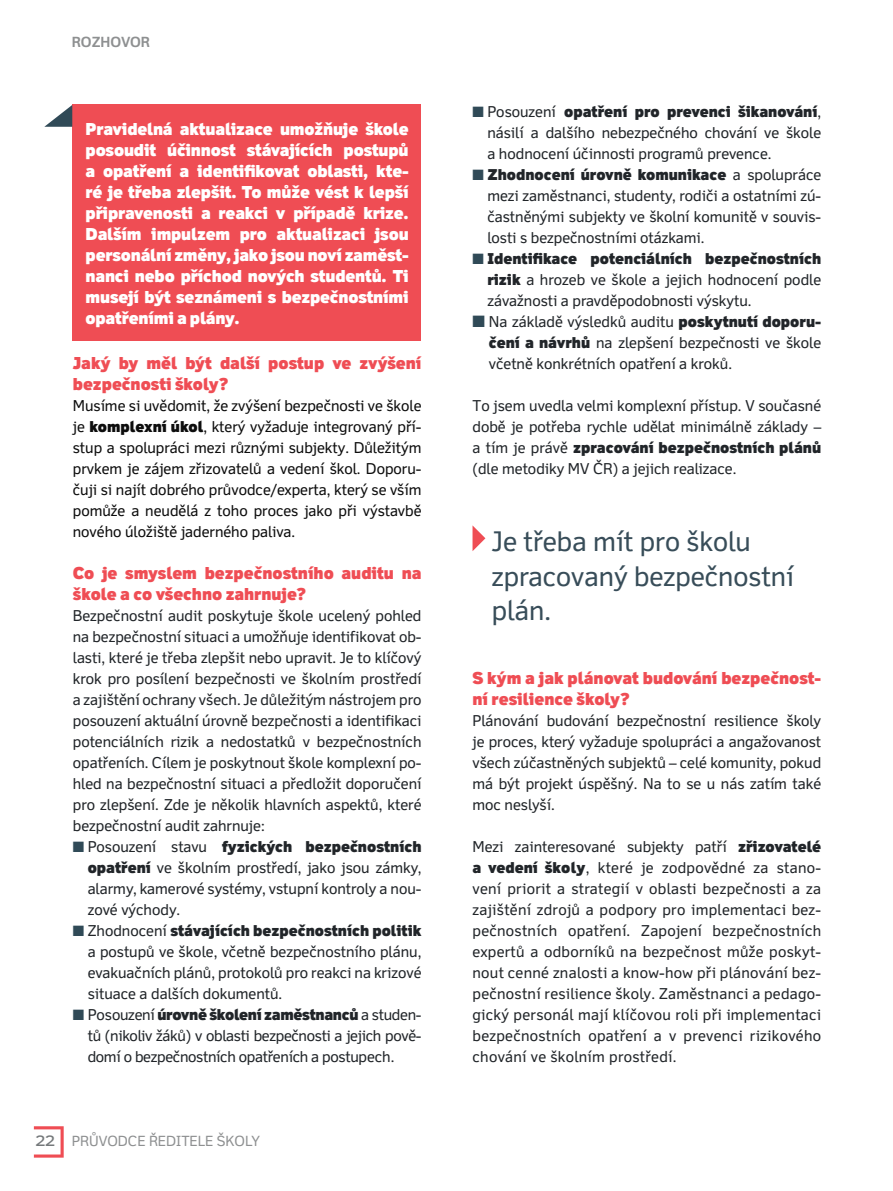
<style>
.page{position:relative;width:893px;height:1191px;background:#fff}
.page>*{position:absolute;margin:0;border:0;box-sizing:border-box;transform-origin:0 0}
.Normal__Web{font:27px/34.5px "Felbridge W01";color:#384d59}
.t1{font:18px "Felbridge W01";color:#75797b}
.t2{font:900 16.5px/21px "Felbridge W04";letter-spacing:-.01em;color:#fff;text-align:justify}
.t3{font:900 16.5px/21px "Felbridge W04";color:#ef4d54}
.Normal__Web-2{font:15px/21px "Felbridge W01";color:#212529;text-align:justify}
.List_Paragraph{font:15px/21px "Felbridge W01";color:#212529;text-align:justify}
.Normal__Web-3{font:15px/21px "Felbridge W01";color:#0d0d0d;text-align:justify}
.t4{font:14.1px "Felbridge W01";color:#8e9091}
.t5{font:700 14.1px "Felbridge W04";color:#8e9091}
.s1{font-family:"Felbridge W04";font-weight:900}
.s2{color:#304a57}
</style>
<div class="page">
<div style="left:72px;top:105px;width:349px;height:236px;background:#ef4d54"></div>
<svg style="left:44px;top:105px;width:28px;height:22px"></svg>
<svg style="left:34px;top:1126px;width:30px;height:31px"></svg>
<svg style="left:472px;top:525px;width:13px;height:26px"></svg>
<p class="t5" style="left:72px;top:34px;width:80px">ROZHOVOR</p>
<p class="t2" style="left:86px;top:119px;width:325px">Pravidelná aktualizace umožňuje škole posoudit účinnost stávajících postupů a opatření a identifikovat oblasti, kte&shy;ré je třeba zlepšit. To může vést k lepší připravenosti a reakci v případě krize.<br>Dalším impulzem pro aktualizaci jsou personální změny, jako jsou noví zaměst&shy;nanci nebo příchod nových studentů. Ti musejí být seznámeni s bezpečnostními opatřeními a plány.</p>
<p class="t3" style="left:73px;top:353px;width:350px">Jaký by měl být další postup ve zvýšení bezpečnosti školy?</p>
<p class="Normal__Web-3" style="left:73px;top:394px;width:350px">Musíme si uvědomit, že zvýšení bezpečnosti ve škole je <span class="s1">komplexní úkol</span>, který vyžaduje integrovaný pří&shy;stup a spolupráci mezi různými subjekty. Důležitým prvkem je zájem zřizovatelů a vedení škol. Doporu&shy;čuji si najít dobrého průvodce/experta, který se vším pomůže a neudělá z toho proces jako při výstavbě nového úložiště jaderného paliva.</p>
<p class="t3" style="left:73px;top:563px;width:350px">Co je smyslem bezpečnostního auditu na škole a co všechno zahrnuje?</p>
<p class="Normal__Web-2" style="left:73px;top:604px;width:350px">Bezpečnostní audit poskytuje škole ucelený pohled na bezpečnostní situaci a umožňuje identifikovat ob&shy;lasti, které je třeba zlepšit nebo upravit. Je to klíčový krok pro posílení bezpečnosti ve školním prostředí a zajištění ochrany všech. Je důležitým nástrojem pro posouzení aktuální úrovně bezpečnosti a identifikaci potenciálních rizik a nedostatků v bezpečnostních opatřeních. Cílem je poskytnout škole komplexní po&shy;hled na bezpečnostní situaci a předložit doporučení pro zlepšení. Zde je několik hlavních aspektů, které bezpečnostní audit zahrnuje:</p>
<p class="List_Paragraph" style="left:88px;top:835px;width:335px;text-indent:-15px"><span class="s2">■</span> Posouzení stavu <span class="s1">fyzických bezpečnostních opatření</span> ve školním prostředí, jako jsou zámky, alarmy, kamerové systémy, vstupní kontroly a nou&shy;zové východy.</p>
<p class="List_Paragraph" style="left:88px;top:919px;width:335px;text-indent:-15px"><span class="s2">■</span> Zhodnocení <span class="s1">stávajících bezpečnostních politik </span>a postupů ve škole, včetně bezpečnostního plánu, evakuačních plánů, protokolů pro reakci na krizové situace a dalších dokumentů.</p>
<p class="List_Paragraph" style="left:88px;top:1003px;width:335px;text-indent:-15px"><span class="s2">■</span> Posouzení <span class="s1">úrovně školení zaměstnanců</span> a studen&shy;tů (nikoliv žáků) v oblasti bezpečnosti a jejich pově&shy;domí o bezpečnostních opatřeních a postupech.</p>
<p class="t1" style="left:36px;top:1128px;width:21px">22</p>
<p class="t4" style="left:72px;top:1132px;width:190px">PRŮVODCE ŘEDITELE ŠKOLY</p>
<p class="List_Paragraph" style="left:487px;top:100px;width:335px;text-indent:-15px"><span class="s2">■</span> Posouzení <span class="s1">opatření pro prevenci šikanování</span>, násilí a dalšího nebezpečného chování ve škole a hodnocení účinnosti programů prevence.</p>
<p class="List_Paragraph" style="left:487px;top:163px;width:335px;text-indent:-15px"><span class="s2">■</span> <span class="s1">Zhodnocení úrovně komunikace</span> a spolupráce mezi zaměstnanci, studenty, rodiči a ostatními zú&shy;častněnými subjekty ve školní komunitě v souvis&shy;losti s bezpečnostními otázkami.</p>
<p class="List_Paragraph" style="left:487px;top:247px;width:335px;text-indent:-15px"><span class="s2">■</span> <span class="s1">Identifikace potenciálních bezpečnostních rizik</span> a hrozeb ve škole a jejich hodnocení podle závažnosti a pravděpodobnosti výskytu.</p>
<p class="Normal__Web-2" style="left:489px;top:310px;width:334px;text-indent:-16px"><span class="s2">■</span> Na základě výsledků auditu <span class="s1">poskytnutí doporu&shy;čení a návrhů</span> na zlepšení bezpečnosti ve škole včetně konkrétních opatření a kroků.</p>
<p class="Normal__Web-2" style="left:472px;top:394px;width:350px">To jsem uvedla velmi komplexní přístup. V současné době je potřeba rychle udělat minimálně základy – a tím je právě <span class="s1">zpracování bezpečnostních plánů </span>(dle metodiky MV ČR) a jejich realizace.</p>
<p class="Normal__Web" style="left:492px;top:523px;width:304px">Je třeba mít pro školu zpracovaný bezpečnostní plán.</p>
<p class="t3" style="left:472px;top:668px;width:350px">S kým a jak plánovat budování bezpečnost&shy;ní resilience školy?</p>
<p class="Normal__Web-2" style="left:472px;top:709px;width:350px">Plánování budování bezpečnostní resilience školy je proces, který vyžaduje spolupráci a angažovanost všech zúčastněných subjektů – celé komunity, pokud má být projekt úspěšný. Na to se u nás zatím také moc neslyší.</p>
<p class="Normal__Web-2" style="left:472px;top:835px;width:350px">Mezi zainteresované subjekty patří <span class="s1">zřizovatelé a vedení školy</span>, které je zodpovědné za stano&shy;vení priorit a strategií v oblasti bezpečnosti a za zajištění zdrojů a podpory pro implementaci bez&shy;pečnostních opatření. Zapojení bezpečnostních expertů a odborníků na bezpečnost může poskyt&shy;nout cenné znalosti a know-how při plánování bez&shy;pečnostní resilience školy. Zaměstnanci a pedago&shy;gický personál mají klíčovou roli při implementaci bezpečnostních opatření a v prevenci rizikového chování ve školním prostředí.</p>
</div>
